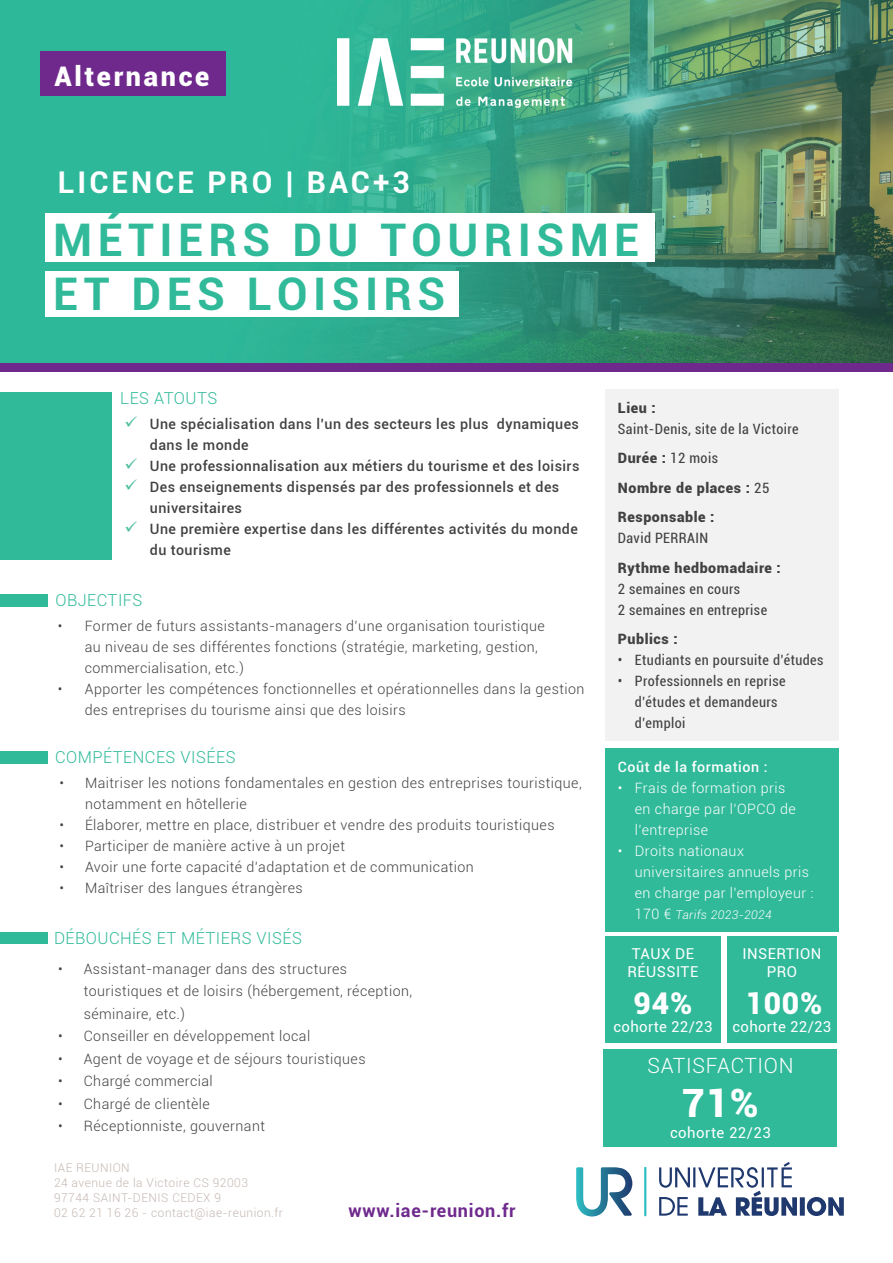
<style>
.page{position:relative;width:893px;height:1263px;background:#fff}
.page>*{position:absolute;margin:0;border:0;box-sizing:border-box;transform-origin:0 0}
.t1{font:700 45px/54px "Roboto";letter-spacing:.12em;color:#30ba9a}
.t2{font:900 39px "Roboto";color:#fff}
.t3{font:700 30px "Roboto";letter-spacing:.1em;color:#fff}
.t4{font:900 30px "Roboto";color:#fff}
.t5{font:900 27px "Roboto";letter-spacing:.1em;color:#fff}
.t6{font:300 21px "Roboto";letter-spacing:.03em;color:#fff}
.t7{font:700 18px "Roboto";letter-spacing:.04em;color:#6f298d}
.t8{font:300 16.5px "Roboto";letter-spacing:.03em;color:#30ba9a}
.t9{font:15px/18.1px "Roboto";letter-spacing:.03em;color:#fff}
.t10{font:300 14.25px/21px "Roboto";letter-spacing:.03em;color:#414142}
.t11{font:500 14.25px/21px "Roboto";letter-spacing:.03em;color:#414142}
.t12{font:condensed 14.25px/29.5px "Roboto";letter-spacing:.03em;color:#414142}
.t13{font:300 14.25px/21px "Roboto";letter-spacing:.03em;color:#fff}
.t14{font:900 14.25px "Roboto";letter-spacing:.04em;color:#414142}
.t15{font:500 14.25px "Roboto";letter-spacing:.04em;color:#fff}
.t16{font:300 12px/15px "Roboto";letter-spacing:.04em;color:#c5b8b2}
.t17{font:italic 300 12px "Roboto";letter-spacing:.03em;color:#fff}
.s1{font-weight:900;font-stretch:normal}
.s2{font-style:normal;font-size:14.25px}
</style>
<div class="page">
<div style="left:0;top:339px;width:893px;height:33px;background:#6f298d"></div>
<img style="left:0;top:0;width:893px;height:362px">
<div style="left:605px;top:389px;width:234px;height:352px;background:#f2f2f3"></div>
<svg style="left:576px;top:1167px;width:56px;height:49px"></svg>
<svg style="left:659px;top:1167px;width:31px;height:21px"></svg>
<hr style="left:693px;top:1167px;width:2px;height:20px;background:#1f396e">
<svg style="left:698px;top:1162px;width:99px;height:54px"></svg>
<div style="left:800px;top:1197px;width:5px;height:19px;background:#1f396e"></div>
<svg style="left:807px;top:1197px;width:37px;height:19px"></svg>
<svg style="left:659px;top:1197px;width:29px;height:19px"></svg>
<div style="left:645px;top:1167px;width:1px;height:49px;border:1px solid #2ebec4"></div>
<div style="left:0;top:392px;width:111px;height:168px;background:#30ba9a"></div>
<div style="left:0;top:751px;width:48px;height:12px;background:#30ba9a"></div>
<div style="left:0;top:594px;width:48px;height:12px;background:#30ba9a"></div>
<div style="left:45px;top:214px;width:610px;height:48px;background:#fff"></div>
<div style="left:46px;top:271px;width:413px;height:46px;background:#fff"></div>
<div style="left:40px;top:52px;width:186px;height:44px;background:#6f298d"></div>
<div style="left:605px;top:748px;width:234px;height:184px;background:#30ba9a"></div>
<div style="left:0;top:932px;width:48px;height:12px;background:#30ba9a"></div>
<div style="left:605px;top:936px;width:116px;height:107px;background:#30ba9a"></div>
<img style="left:337px;top:34px;width:237px;height:74px">
<div style="left:727px;top:936px;width:110px;height:107px;background:#30ba9a"></div>
<div style="left:604px;top:1049px;width:233px;height:97px;background:#30ba9a"></div>
<h3 class="t5" style="left:55px;top:57px;width:156px">Alternance</h3>
<h3 class="t3" style="left:58px;top:161px;width:353px">LICENCE PRO | BAC+3</h3>
<h1 class="t1" style="left:53px;top:211px;width:587px">MÉTIERS DU TOURISME<br>ET DES LOISIRS</h1>
<p class="t8" style="left:120px;top:387px;width:99px">LES ATOUTS</p>
<p class="t11" style="left:150px;top:413px;width:431px">Une spécialisation dans l’un des secteurs les plus dynamiques dans le monde<br>Une professionnalisation aux métiers du tourisme et des loisirs Des enseignements dispensés par des professionnels et des universitaires<br>Une première expertise dans les différentes activités du monde du tourisme</p>
<p class="t8" style="left:55px;top:589px;width:89px">OBJECTIFS</p>
<p class="t10" style="left:85px;top:615px;width:462px;text-indent:-27px">• Former de futurs assistants-managers d’une organisation touristique au niveau de ses différentes fonctions (stratégie, marketing, gestion, commercialisation, etc.)</p>
<p class="t10" style="left:85px;top:678px;width:501px;text-indent:-27px">• Apporter les compétences fonctionnelles et opérationnelles dans la gestion des entreprises du tourisme ainsi que des loisirs</p>
<p class="t8" style="left:55px;top:746px;width:182px">COMPÉTENCES VISÉES</p>
<p class="t10" style="left:85px;top:771px;width:498px;text-indent:-26px">• Maitriser les notions fondamentales en gestion des entreprises touristique, notamment en hôtellerie</p>
<p class="t10" style="left:59px;top:813px;width:497px">• Élaborer, mettre en place, distribuer et vendre des produits touristiques</p>
<p class="t10" style="left:59px;top:834px;width:287px">• Participer de manière active à un projet</p>
<p class="t10" style="left:59px;top:855px;width:416px">• Avoir une forte capacité d’adaptation et de communication</p>
<p class="t10" style="left:59px;top:876px;width:245px">• Maîtriser des langues étrangères</p>
<p class="t8" style="left:54px;top:927px;width:250px">DÉBOUCHÉS ET MÉTIERS VISÉS</p>
<p class="t10" style="left:84px;top:957px;width:330px;line-height:22.5px;text-indent:-26px">• Assistant-manager dans des structures touristiques et de loisirs (hébergement, réception, séminaire, etc.)</p>
<p class="t10" style="left:58px;top:1025px;width:254px">• Conseiller en développement local</p>
<p class="t10" style="left:58px;top:1048px;width:309px">• Agent de voyage et de séjours touristiques</p>
<p class="t10" style="left:58px;top:1070px;width:156px">• Chargé commercial</p>
<p class="t10" style="left:58px;top:1093px;width:153px">• Chargé de clientèle</p>
<p class="t10" style="left:58px;top:1115px;width:208px">• Réceptionniste, gouvernant</p>
<p class="t16" style="left:54px;top:1160px;width:230px">IAE REUNION<br>24 avenue de la Victoire CS 92003<br>97744 SAINT-DENIS CEDEX 9<br>02 62 21 16 26 - contact@iae-reunion.fr</p>
<p class="t7" style="left:349px;top:1197px;width:168px">www.iae-reunion.fr</p>
<p class="t14" style="left:618px;top:398px;width:39px">Lieu :</p>
<p class="t12" style="left:618px;top:413px;width:182px">Saint-Denis, site de la Victoire<br><span class="s1">Durée :</span> 12 mois<br><span class="s1">Nombre de places :</span> 25<br><span class="s1">Responsable :</span></p>
<p class="t12" style="left:618px;top:523px;width:92px">David PERRAIN</p>
<p class="t14" style="left:618px;top:558px;width:165px">Rythme hedbomadaire :</p>
<p class="t12" style="left:618px;top:578px;width:151px;line-height:21px">2 semaines en cours<br>2 semaines en entreprise</p>
<p class="t14" style="left:618px;top:629px;width:61px">Publics :</p>
<p class="t12" style="left:618px;top:645px;width:207px">• Etudiants en poursuite d’études</p>
<p class="t12" style="left:635px;top:670px;width:152px;line-height:21px;text-indent:-17px">• Professionnels en reprise d’études et demandeurs d’emploi</p>
<p class="t15" style="left:618px;top:757px;width:151px">Coût de la formation :</p>
<p class="t13" style="left:635px;top:777px;width:162px;text-indent:-17px">• Frais de formation pris en charge par l’OPCO de l’entreprise</p>
<p class="t13" style="left:635px;top:840px;width:180px;text-indent:-17px">• Droits nationaux universitaires annuels pris en charge par l’employeur :</p>
<p class="t17" style="left:635px;top:906px;width:138px"><span class="s2">170 €</span> Tarifs 2023-2024</p>
<p class="t9" style="left:742px;top:944px;width:80px;text-align:center">INSERTION<br>PRO</p>
<h3 class="t4" style="left:745px;top:982px;width:79px">100%</h3>
<p class="t9" style="left:732px;top:1017px;width:101px">cohorte 22/23</p>
<h3 class="t6" style="left:647px;top:1051px;width:148px">SATISFACTION</h3>
<h2 class="t2" style="left:682px;top:1075px;width:78px">71%</h2>
<p class="t9" style="left:670px;top:1123px;width:102px">cohorte 22/23</p>
<p class="t9" style="left:628px;top:944px;width:72px">TAUX DE<br>RÉUSSITE</p>
<h3 class="t4" style="left:633px;top:982px;width:60px">94%</h3>
<p class="t9" style="left:613px;top:1017px;width:101px">cohorte 22/23</p>
</div>
